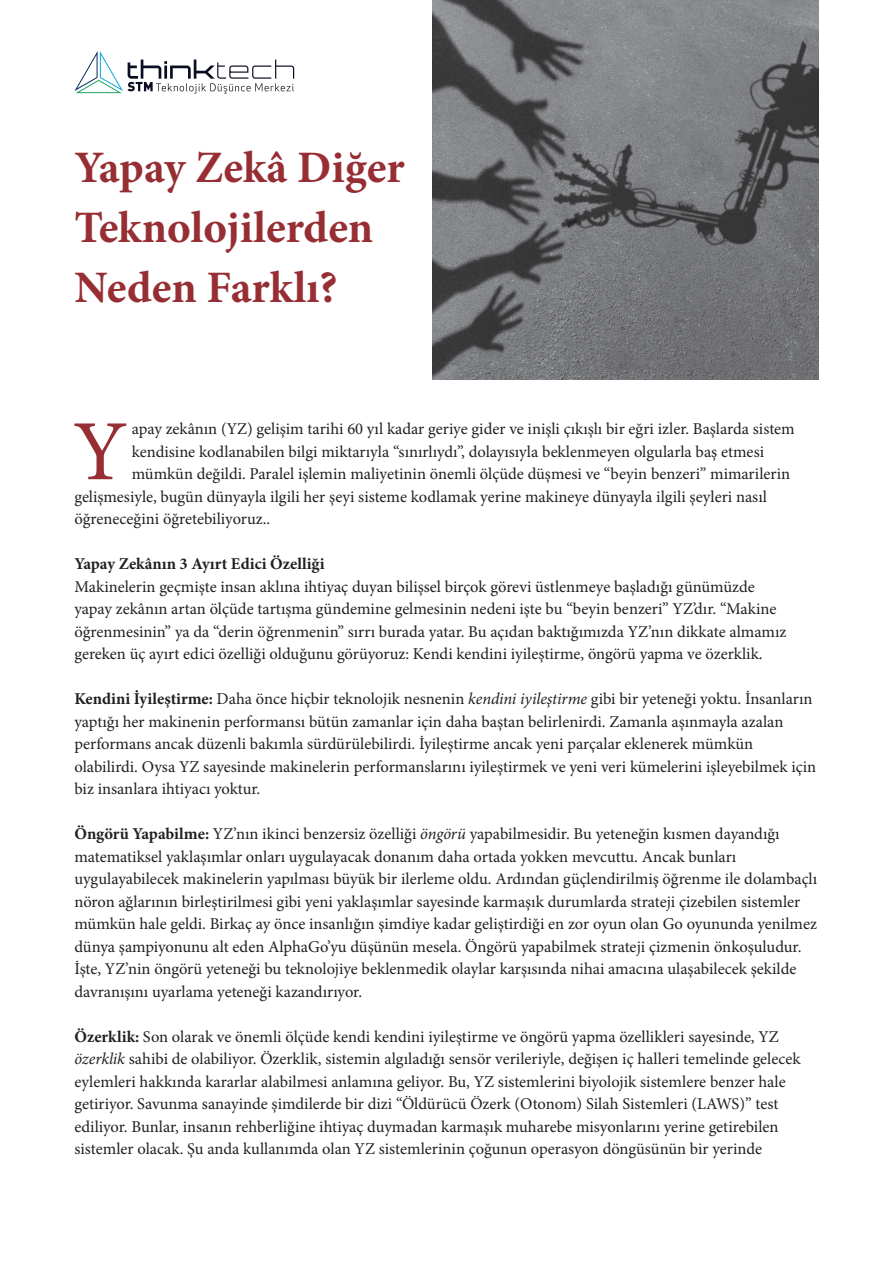
<style>
.page{position:relative;width:893px;height:1263px;background:#fff}
.page>*{position:absolute;margin:0;border:0;box-sizing:border-box;transform-origin:0 0}
.t1{font:85.8px "Minion Pro";color:#962e33}
.t2{font:700 45px/60px "Minion Pro";color:#962e33}
.t3{font:16.5px/22.5px "Minion Pro";color:#231f20}
.t4{font:700 16.5px "Minion Pro";color:#231f20}
.s1{font-weight:700}
.s2{font-style:italic}
</style>
<div class="page">
<svg style="left:74px;top:51px;width:220px;height:43px"></svg>
<img style="left:432px;top:0;width:387px;height:380px">
<h2 class="t2" style="left:74px;top:137px;width:332px">Yapay Zekâ Diğer<br>Teknolojilerden<br>Neden Farklı?</h2>
<h1 class="t1" style="left:73px;top:394px;width:56px">Y</h1>
<p class="t3" style="left:132px;top:418px;width:664px">apay zekânın (YZ) gelişim tarihi 60 yıl kadar geriye gider ve inişli çıkışlı bir eğri izler. Başlarda sistem</p>
<p class="t3" style="left:132px;top:440px;width:634px">kendisine kodlanabilen bilgi miktarıyla “sınırlıydı”, dolayısıyla beklenmeyen olgularla baş etmesi</p>
<p class="t3" style="left:132px;top:463px;width:660px">mümkün değildi. Paralel işlemin maliyetinin önemli ölçüde düşmesi ve “beyin benzeri” mimarilerin</p>
<p class="t3" style="left:74px;top:485px;width:694px">gelişmesiyle, bugün dünyayla ilgili her şeyi sisteme kodlamak yerine makineye dünyayla ilgili şeyleri nasıl</p>
<p class="t3" style="left:74px;top:508px;width:197px">öğreneceğini öğretebiliyoruz..</p>
<p class="t4" style="left:74px;top:552px;width:252px">Yapay Zekânın 3 Ayırt Edici Özelliği</p>
<p class="t3" style="left:74px;top:575px;width:713px">Makinelerin geçmişte insan aklına ihtiyaç duyan bilişsel birçok görevi üstlenmeye başladığı günümüzde yapay zekânın artan ölçüde tartışma gündemine gelmesinin nedeni işte bu “beyin benzeri” YZ’dır. “Makine öğrenmesinin” ya da “derin öğrenmenin” sırrı burada yatar. Bu açıdan baktığımızda YZ’nın dikkate almamız gereken üç ayırt edici özelliği olduğunu görüyoruz: Kendi kendini iyileştirme, öngörü yapma ve özerklik.</p>
<p class="t3" style="left:74px;top:688px;width:743px"><span class="s1">Kendini İyileştirme:</span> Daha önce hiçbir teknolojik nesnenin <span class="s2">kendini iyileştirme</span> gibi bir yeteneği yoktu. İnsanların yaptığı her makinenin performansı bütün zamanlar için daha baştan belirlenirdi. Zamanla aşınmayla azalan performans ancak düzenli bakımla sürdürülebilirdi. İyileştirme ancak yeni parçalar eklenerek mümkün olabilirdi. Oysa YZ sayesinde makinelerin performanslarını iyileştirmek ve yeni veri kümelerini işleyebilmek için biz insanlara ihtiyacı yoktur.</p>
<p class="t3" style="left:74px;top:823px;width:744px"><span class="s1">Öngörü Yapabilme:</span> YZ’nın ikinci benzersiz özelliği <span class="s2">öngörü</span> yapabilmesidir. Bu yeteneğin kısmen dayandığı matematiksel yaklaşımlar onları uygulayacak donanım daha ortada yokken mevcuttu. Ancak bunları uygulayabilecek makinelerin yapılması büyük bir ilerleme oldu. Ardından güçlendirilmiş öğrenme ile dolambaçlı nöron ağlarının birleştirilmesi gibi yeni yaklaşımlar sayesinde karmaşık durumlarda strateji çizebilen sistemler mümkün hale geldi. Birkaç ay önce insanlığın şimdiye kadar geliştirdiği en zor oyun olan Go oyununda yenilmez dünya şampiyonunu alt eden AlphaGo’yu düşünün mesela. Öngörü yapabilmek strateji çizmenin önkoşuludur.<br>İşte, YZ’nin öngörü yeteneği bu teknolojiye beklenmedik olaylar karşısında nihai amacına ulaşabilecek şekilde davranışını uyarlama yeteneği kazandırıyor.</p>
<p class="t3" style="left:74px;top:1025px;width:728px"><span class="s1">Özerklik:</span> Son olarak ve önemli ölçüde kendi kendini iyileştirme ve öngörü yapma özellikleri sayesinde, YZ <span class="s2">özerklik</span> sahibi de olabiliyor. Özerklik, sistemin algıladığı sensör verileriyle, değişen iç halleri temelinde gelecek eylemleri hakkında kararlar alabilmesi anlamına geliyor. Bu, YZ sistemlerini biyolojik sistemlere benzer hale getiriyor. Savunma sanayinde şimdilerde bir dizi “Öldürücü Özerk (Otonom) Silah Sistemleri (LAWS)” test ediliyor. Bunlar, insanın rehberliğine ihtiyaç duymadan karmaşık muharebe misyonlarını yerine getirebilen sistemler olacak. Şu anda kullanımda olan YZ sistemlerinin çoğunun operasyon döngüsünün bir yerinde</p>
</div>
